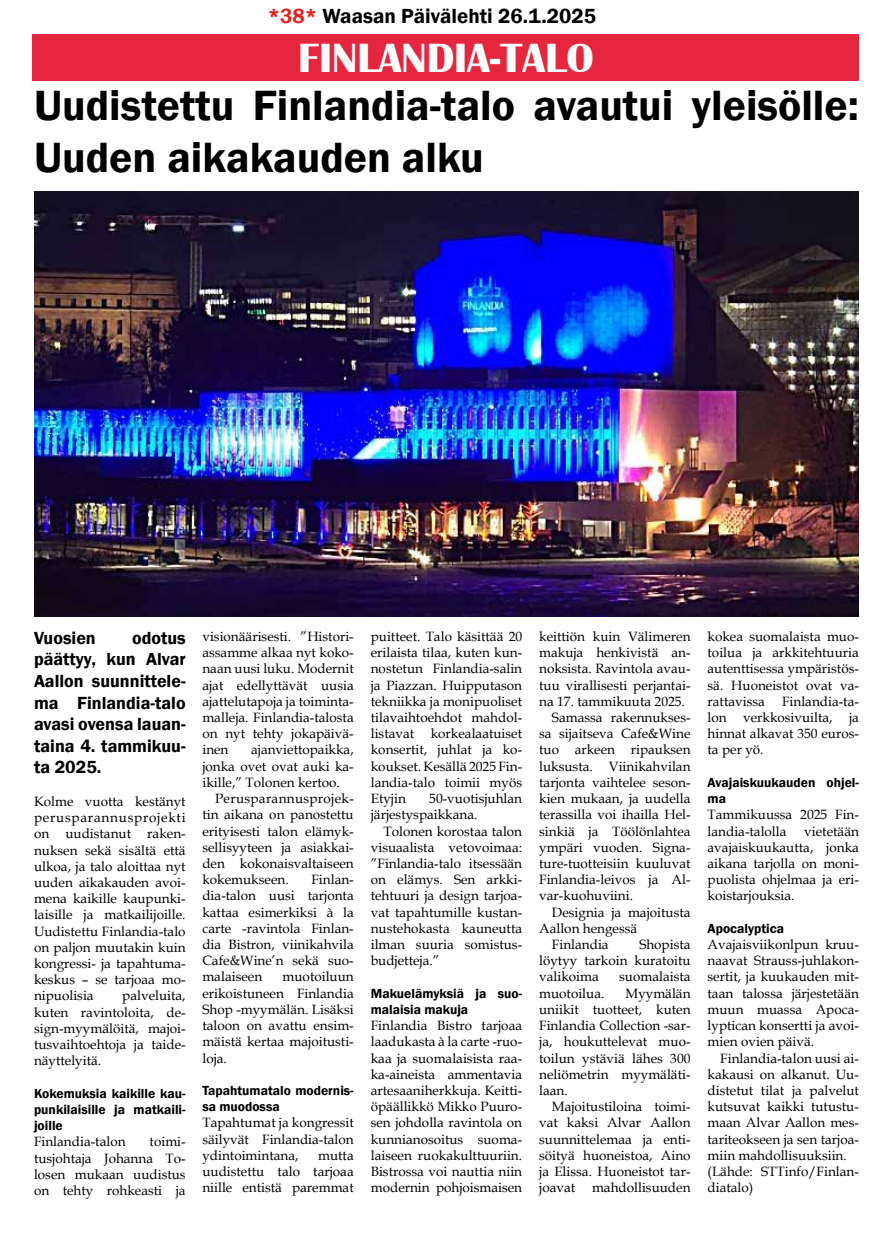
<style>
.page{position:relative;width:893px;height:1234px;background:#fff}
.page>*{position:absolute;margin:0;border:0;box-sizing:border-box;transform-origin:0 0}
.t1{font:600 43.5px/52.2px "Franklin Gothic";color:#000}
.t2{font:700 42px "Britannic";color:#fbfdfc}
.t3{font:600 21px "Franklin Gothic";color:#000}
.t4{font:600 18px/21.6px "Franklin Gothic";color:#000;text-align:justify}
.t5{font:13.5px/16.2px "Book Antiqua";color:#000;text-align:justify}
.t6{font:600 13.5px/16.2px "Franklin Gothic";color:#000}
.s1{color:#e5231d}
</style>
<div class="page">
<div style="left:33px;top:34px;width:826px;height:47px;background:#e6263e"></div>
<img style="left:34px;top:191px;width:825px;height:426px">
<h3 class="t3" style="left:268px;top:3px;width:330px"><span class="s1">*38*</span> Waasan Päivälehti 26.1.2025</h3>
<h2 class="t2" style="left:298px;top:34px;width:297px">FINLANDIA-TALO</h2>
<h1 class="t1" style="left:34px;top:80px;width:826px">Uudistettu Finlandia-talo avautui yleisölle:<br>Uuden aikakauden alku</h1>
<h3 class="t4" style="left:34px;top:627px;width:63px">Vuosien</h3>
<h3 class="t4" style="left:34px;top:627px;width:153px;text-indent:98px">odotus päättyy, kun Alvar Aallon suunnittele&shy;ma Finlandia-talo avasi ovensa lauan&shy;taina 4. tammikuu&shy;ta 2025.</h3>
<p class="t5" style="left:34px;top:792px;width:153px">Kolme vuotta kestänyt perusparannusprojekti on uudistanut raken&shy;nuksen sekä sisältä että ulkoa, ja talo aloittaa nyt uuden aikakauden avoi&shy;mena kaikille kaupunki&shy;laisille ja matkailijoille.<br>Uudistettu Finlandia-talo on paljon muutakin kuin kongressi- ja tapahtuma&shy;keskus – se tarjoaa mo&shy;nipuolisia</p>
<p class="t5" style="left:34px;top:987px;width:153px;text-indent:88px">palveluita, kuten ravintoloita, de&shy;sign-myymälöitä, majoi&shy;tusvaihtoehtoja ja taide&shy;näyttelyitä.</p>
<p class="t6" style="left:34px;top:1084px;width:153px;text-align:justify">Kokemuksia kaikille kau&shy;punkilaisille ja matkaili&shy;joille</p>
<p class="t5" style="left:34px;top:1133px;width:93px">Finlandia-talon</p>
<p class="t5" style="left:34px;top:1133px;width:153px;text-indent:116px">toimi&shy;tusjohtaja Johanna To&shy;losen mukaan uudistus on tehty rohkeasti ja</p>
<p class="t5" style="left:202px;top:628px;width:153px">visionäärisesti. ”Histori&shy;assamme alkaa nyt koko&shy;naan uusi luku. Modernit ajat edellyttävät uusia ajattelutapoja ja toiminta&shy;malleja. Finlandia-talosta on nyt tehty jokapäivä&shy;inen</p>
<p class="t5" style="left:202px;top:741px;width:153px;text-indent:49px">ajanviettopaikka, jonka ovet ovat auki ka&shy;ikille,” Tolonen kertoo.</p>
<p class="t5" style="left:202px;top:790px;width:153px;text-indent:13px">Perusparannusprojek&shy;tin aikana on panostettu erityisesti talon elämyk&shy;sellisyyteen ja asiakkai&shy;den kokonaisvaltaiseen kokemukseen.</p>
<p class="t5" style="left:202px;top:871px;width:153px;text-indent:109px">Finlan&shy;dia-talon uusi tarjonta kattaa esimerkiksi à la carte -ravintola Finlan&shy;dia Bistron, viinikahvila Cafe&amp;Wine’n sekä suo&shy;malaiseen</p>
<p class="t5" style="left:202px;top:968px;width:153px;text-indent:80px">muotoiluun erikoistuneen Finlandia Shop -myymälän. Lisäksi taloon on avattu ensim&shy;mäistä kertaa majoitusti&shy;loja.</p>
<p class="t6" style="left:202px;top:1082px;width:153px">Tapahtumatalo modernis&shy;sa muodossa</p>
<p class="t5" style="left:202px;top:1114px;width:153px">Tapahtumat ja kongressit säilyvät Finlandia-talon ydintoimintana,</p>
<p class="t5" style="left:202px;top:1146px;width:153px;text-indent:116px">mutta uudistettu talo tarjoaa niille entistä paremmat</p>
<p class="t5" style="left:371px;top:628px;width:153px">puitteet. Talo käsittää 20 erilaista tilaa, kuten kun&shy;nostetun Finlandia-salin ja Piazzan. Huipputason tekniikka ja monipuoliset tilavaihtoehdot mahdol&shy;listavat korkealaatuiset konsertit, juhlat ja ko&shy;koukset. Kesällä 2025 Fin&shy;landia-talo toimii myös Etyjin</p>
<p class="t5" style="left:371px;top:790px;width:153px;text-indent:58px">50-vuotisjuhlan järjestyspaikkana.</p>
<p class="t5" style="left:371px;top:822px;width:153px;text-indent:13px">Tolonen korostaa talon visuaalista vetovoimaa: ”Finlandia-talo itsessään on elämys. Sen arkki&shy;tehtuuri ja design tarjoa&shy;vat tapahtumille kustan&shy;nustehokasta kauneutta ilman suuria somistus&shy;budjetteja.”</p>
<p class="t6" style="left:371px;top:984px;width:153px">Makuelämyksiä ja suo&shy;malaisia makuja</p>
<p class="t5" style="left:371px;top:1016px;width:153px">Finlandia Bistro tarjoaa laadukasta à la carte -ruo&shy;kaa ja suomalaisista raa&shy;ka-aineista ammentavia artesaaniherkkuja. Keitti&shy;öpäällikkö Mikko Puuro&shy;sen johdolla ravintola on kunnianosoitus suoma&shy;laiseen ruokakulttuuriin.<br>Bistrossa voi nauttia niin modernin pohjoismaisen</p>
<p class="t5" style="left:539px;top:628px;width:153px">keittiön kuin Välimeren</p>
<p class="t5" style="left:539px;top:644px;width:153px">makuja henkivistä an-</p>
<p class="t5" style="left:539px;top:660px;width:153px">noksista. Ravintola avau-</p>
<p class="t5" style="left:539px;top:676px;width:153px">tuu virallisesti perjantai-</p>
<p class="t5" style="left:539px;top:692px;width:147px">na 17. tammikuuta 2025.</p>
<p class="t5" style="left:552px;top:709px;width:140px">Samassa rakennukses-</p>
<p class="t5" style="left:539px;top:725px;width:153px">sa sijaitseva Cafe&amp;Wine</p>
<p class="t5" style="left:539px;top:741px;width:153px">tuo arkeen ripauksen</p>
<p class="t5" style="left:539px;top:757px;width:153px">luksusta. Viinikahvilan</p>
<p class="t5" style="left:539px;top:773px;width:153px">tarjonta vaihtelee seson-</p>
<p class="t5" style="left:539px;top:790px;width:153px">kien mukaan, ja uudella</p>
<p class="t5" style="left:539px;top:806px;width:153px">terassilla voi ihailla Hel-</p>
<p class="t5" style="left:539px;top:822px;width:153px">sinkiä ja Töölönlahtea</p>
<p class="t5" style="left:539px;top:838px;width:153px">ympäri vuoden. Signa-</p>
<p class="t5" style="left:539px;top:854px;width:153px">ture-tuotteisiin kuuluvat</p>
<p class="t5" style="left:539px;top:871px;width:153px">Finlandia-leivos ja Al-</p>
<p class="t5" style="left:539px;top:887px;width:95px">var-kuohuviini.</p>
<p class="t5" style="left:552px;top:903px;width:140px">Designia ja majoitusta</p>
<p class="t5" style="left:539px;top:919px;width:100px">Aallon hengessä</p>
<p class="t5" style="left:552px;top:935px;width:58px">Finlandia</p>
<p class="t5" style="left:539px;top:935px;width:153px;text-indent:100px">Shopista löytyy tarkoin kuratoitu valikoima</p>
<p class="t5" style="left:619px;top:968px;width:73px">suomalaista</p>
<p class="t5" style="left:539px;top:984px;width:153px;text-indent:86px">Myymälän uniikit tuotteet, kuten Finlandia Collection -sar&shy;ja, houkuttelevat muo&shy;toilun ystäviä lähes 300 neliömetrin myymäläti&shy;laan.</p>
<p class="t5" style="left:539px;top:1097px;width:153px;text-indent:13px">Majoitustiloina toimi&shy;vat kaksi Alvar Aallon suunnittelemaa ja enti&shy;söityä huoneistoa, Aino ja Elissa. Huoneistot tar&shy;joavat mahdollisuuden</p>
<p class="t5" style="left:539px;top:984px;width:67px">muotoilua.</p>
<p class="t5" style="left:708px;top:628px;width:153px">kokea suomalaista muo&shy;toilua ja arkkitehtuuria autenttisessa ympäristös&shy;sä. Huoneistot ovat va&shy;rattavissa</p>
<p class="t5" style="left:708px;top:692px;width:153px;text-indent:74px">Finlandia-ta&shy;lon verkkosivuilta, ja hinnat alkavat 350 euros&shy;ta per yö.</p>
<p class="t6" style="left:708px;top:774px;width:153px">Avajaiskuukauden ohjel&shy;ma</p>
<p class="t5" style="left:708px;top:806px;width:153px">Tammikuussa 2025 Fin&shy;landia-talolla</p>
<p class="t5" style="left:708px;top:822px;width:153px;text-indent:97px">vietetään avajaiskuukautta, jonka aikana tarjolla on moni&shy;puolista ohjelmaa ja eri&shy;koistarjouksia.</p>
<p class="t6" style="left:708px;top:920px;width:78px">Apocalyptica</p>
<p class="t5" style="left:708px;top:935px;width:153px">Avajaisviikonlpun kruu&shy;naavat Strauss-juhlakon&shy;sertit, ja kuukauden mit&shy;taan talossa järjestetään muun muassa Apoca&shy;lyptican konsertti ja avoi&shy;mien ovien päivä.</p>
<p class="t5" style="left:708px;top:1049px;width:153px;text-align:left;text-indent:13px">Finlandia-talon uusi ai&shy;kakausi on alkanut. Uu&shy;distetut tilat ja palvelut kutsuvat kaikki tutustu&shy;maan Alvar Aallon mes&shy;tariteokseen ja sen tarjoa&shy;miin mahdollisuuksiin. (Lähde: STTinfo/Finlan&shy;diatalo)</p>
</div>
